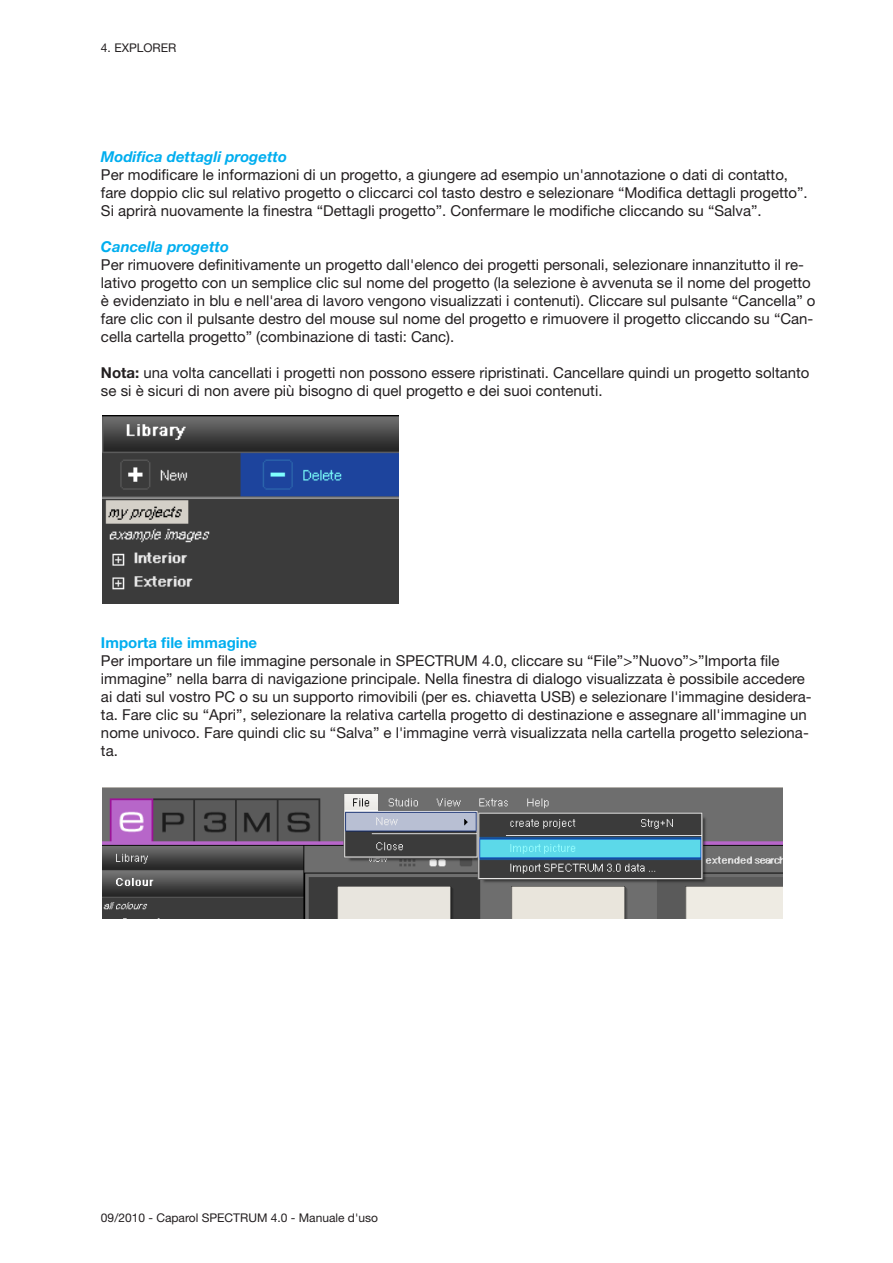
<style>
.page{position:relative;width:893px;height:1263px;background:#fff}
.page>*{position:absolute;margin:0;border:0;box-sizing:border-box;transform-origin:0 0}
.t1{font:15px/18px "Helvetica Neue LT";color:#231f20}
.t2{font:italic 700 15px "Helvetica Neue LT";color:#00aeef}
.t3{font:700 15px "Helvetica Neue LT";color:#00aeef}
.t4{font:12px "Helvetica Neue LT";color:#231f20}
.s1{font-weight:700}
</style>
<div class="page">
<img style="left:102px;top:415px;width:297px;height:188px">
<img style="left:102px;top:788px;width:680px;height:130px">
<p class="t4" style="left:101px;top:41px;width:77px">4. EXPLORER</p>
<p class="t2" style="left:101px;top:147px;width:188px">Modifica dettagli progetto</p>
<p class="t1" style="left:101px;top:165px;width:708px">Per modificare le informazioni di un progetto, a giungere ad esempio un'annotazione o dati di contatto, fare doppio clic sul relativo progetto o cliccarci col tasto destro e selezionare “Modifica dettagli progetto”.<br>Si aprirà nuovamente la finestra “Dettagli progetto”. Confermare le modifiche cliccando su “Salva”.</p>
<p class="t2" style="left:101px;top:237px;width:130px">Cancella progetto</p>
<p class="t1" style="left:101px;top:255px;width:716px">Per rimuovere definitivamente un progetto dall'elenco dei progetti personali, selezionare innanzitutto il re&shy;lativo progetto con un semplice clic sul nome del progetto (la selezione è avvenuta se il nome del progetto è evidenziato in blu e nell'area di lavoro vengono visualizzati i contenuti). Cliccare sul pulsante “Cancella” o fare clic con il pulsante destro del mouse sul nome del progetto e rimuovere il progetto cliccando su “Can&shy;cella cartella progetto” (combinazione di tasti: Canc).</p>
<p class="t1" style="left:101px;top:363px;width:710px"><span class="s1">Nota:</span> una volta cancellati i progetti non possono essere ripristinati. Cancellare quindi un progetto soltanto se si è sicuri di non avere più bisogno di quel progetto e dei suoi contenuti.</p>
<p class="t3" style="left:101px;top:633px;width:158px">Importa file immagine</p>
<p class="t1" style="left:101px;top:651px;width:712px">Per importare un file immagine personale in SPECTRUM 4.0, cliccare su “File”&gt;”Nuovo”&gt;”Importa file immagine” nella barra di navigazione principale. Nella finestra di dialogo visualizzata è possibile accedere ai dati sul vostro PC o su un supporto rimovibili (per es. chiavetta USB) e selezionare l'immagine desidera&shy;ta. Fare clic su “Apri”, selezionare la relativa cartella progetto di destinazione e assegnare all'immagine un nome univoco. Fare quindi clic su “Salva” e l'immagine verrà visualizzata nella cartella progetto seleziona&shy;ta.</p>
<p class="t4" style="left:101px;top:1210px;width:278px">09/2010 - Caparol SPECTRUM 4.0 - Manuale d'uso</p>
</div>
